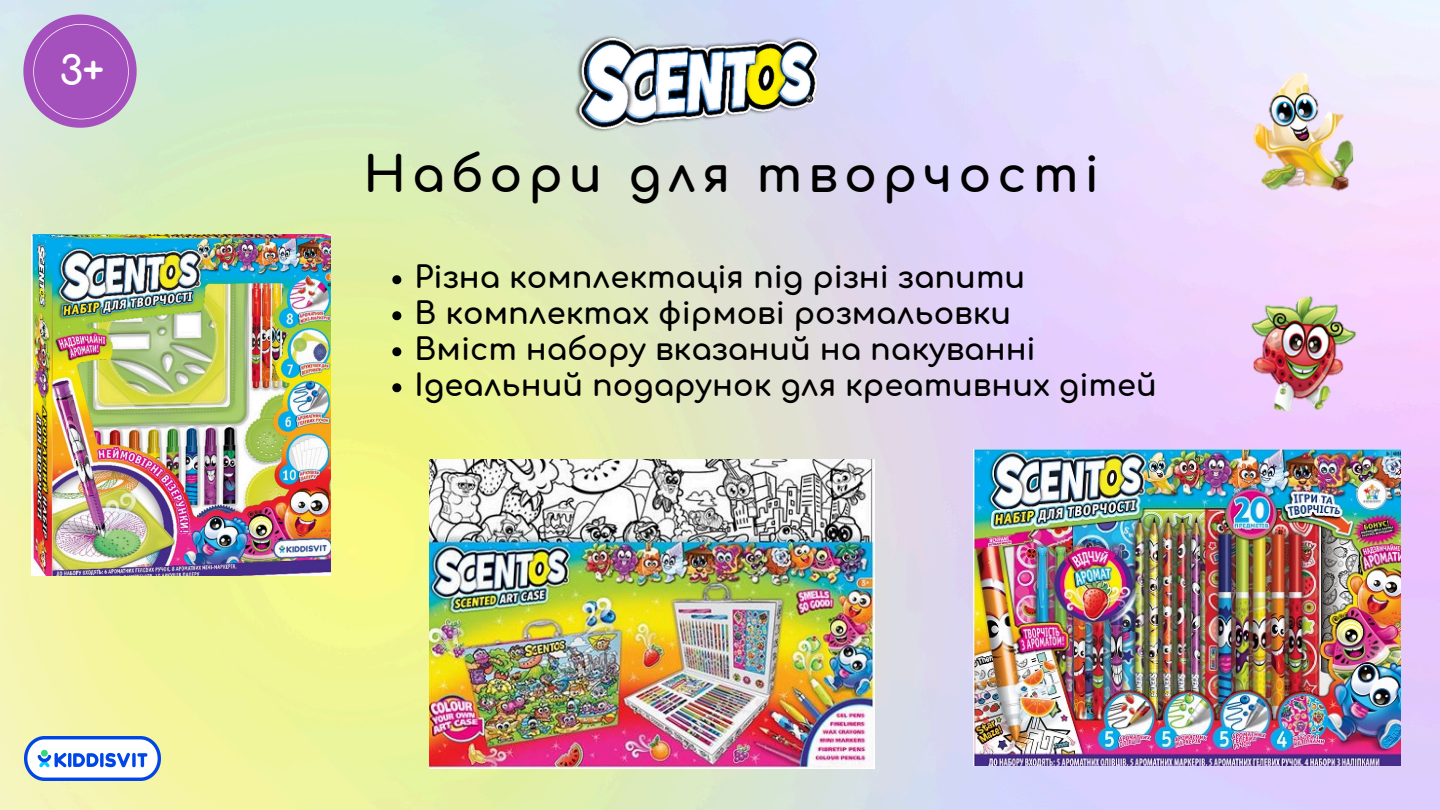
<style>
.page{position:relative;width:1440px;height:810px;background:#fff}
.page>*{position:absolute;margin:0;border:0;box-sizing:border-box;transform-origin:0 0}
.t1{font:700 49px "Comfortaa";letter-spacing:.12em;color:#000}
.t2{font:700 39.9px "Comfortaa";color:#fff}
.t3{font:700 30.4px "Comfortaa";color:#000}
</style>
<div class="page">
<img style="left:0;top:0;width:1440px;height:810px">
<img style="left:538px;top:14px;width:310px;height:133px">
<svg style="left:392px;top:275px;width:9px;height:9px"></svg>
<svg style="left:392px;top:311px;width:9px;height:9px"></svg>
<svg style="left:392px;top:347px;width:9px;height:9px"></svg>
<svg style="left:392px;top:383px;width:9px;height:9px"></svg>
<img style="left:32px;top:234px;width:299px;height:342px">
<img style="left:973px;top:450px;width:428px;height:315px">
<img style="left:430px;top:460px;width:444px;height:309px">
<img style="left:1250px;top:70px;width:109px;height:133px">
<img style="left:1243px;top:285px;width:116px;height:138px">
<svg style="left:23px;top:14px;width:114px;height:114px;background:#b176c5"></svg>
<img style="left:25px;top:737px;width:135px;height:44px">
<p class="t2" style="left:60px;top:49px;width:46px">3+</p>
<p class="t1" style="left:364px;top:149px;width:737px">Набори для творчості</p>
<p class="t3" style="left:415px;top:261px;width:612px">Різна комплектація під різні запити</p>
<h2 class="t3" style="left:415px;top:297px;width:598px">В комплектах фірмові розмальовки</h2>
<p class="t3" style="left:415px;top:333px;width:623px">Вміст набору вказаний на пакуванні</p>
<h1 class="t3" style="left:415px;top:369px;width:744px">Ідеальний подарунок для креативних дітей</h1>
</div>
